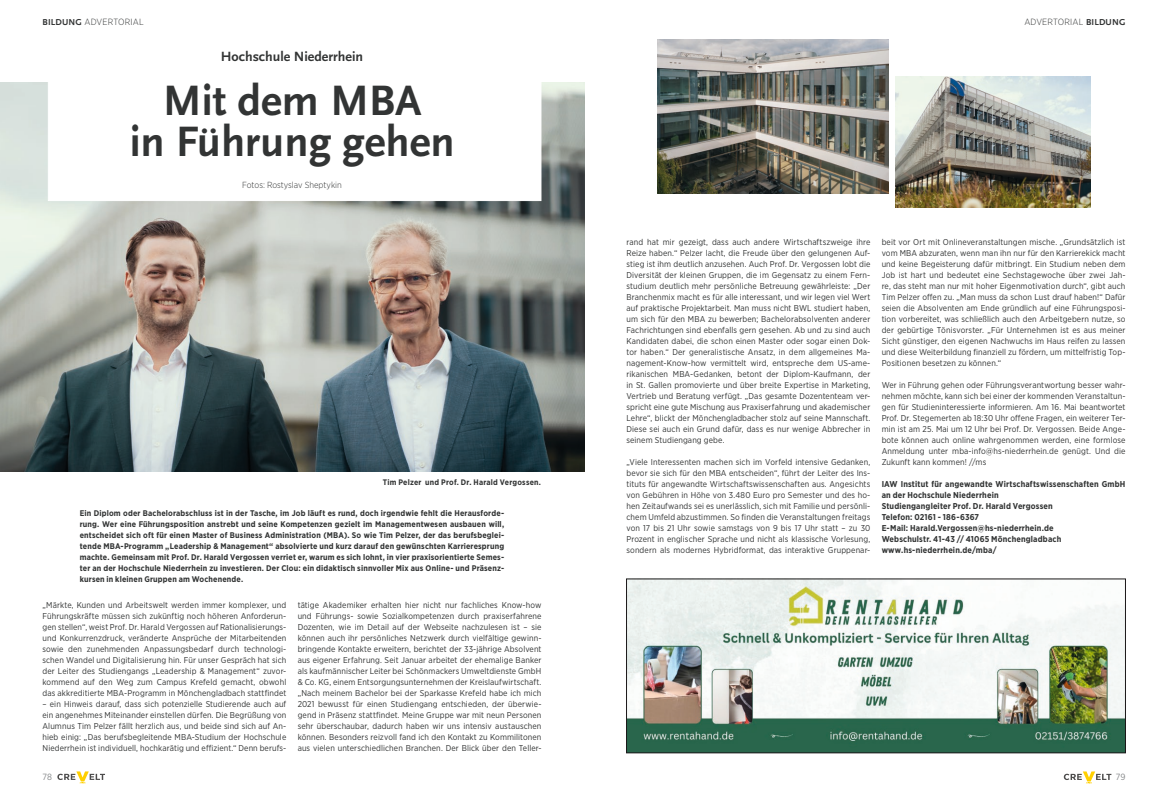
<style>
.page{position:relative;width:1168px;height:794px;background:#fff}
.page>*{position:absolute;margin:0;border:0;box-sizing:border-box;transform-origin:0 0}
.t1{font:700 44.4px/40.9px "Scala Sans";color:#323434;text-align:center}
.t2{font:700 14px "Scala Sans";color:#323434}
.t3{font:300 9px "Gotham Narrow";letter-spacing:.02em;color:#323434}
.t4{font:9px "Gotham Narrow";color:#86888a}
.t5{font:300 8.8px "Gotham Narrow";color:#323434}
.t6{font:8.5px/11px "Gotham Narrow";letter-spacing:.01em;color:#323434;text-align:justify}
.t7{font:700 8.5px/11px "Gotham Narrow";letter-spacing:.015em;color:#323434}
.t8{font:700 8.2px/11px "Gotham Narrow";letter-spacing:.02em;color:#323434;text-align:justify}
.t9{font:700 8px "Gotham Narrow";letter-spacing:.03em;color:#323434}
.s1{font-family:"Scala Sans";font-weight:700}
</style>
<div class="page">
<img style="left:0;top:82px;width:584px;height:389px">
<img style="left:896px;top:77px;width:194px;height:131px">
<img style="left:658px;top:39px;width:231px;height:154px">
<div style="left:48px;top:41px;width:493px;height:160px;background:#fff"></div>
<svg style="left:57px;top:771px;width:48px;height:12px"></svg>
<svg style="left:1064px;top:771px;width:47px;height:12px"></svg>
<img style="left:628px;top:581px;width:495px;height:170px">
<div style="left:626px;top:579px;width:499px;height:174px;border:1px solid #1b1819"></div>
<p class="t3" style="left:43px;top:16px;width:103px"><span class="s1">BILDUNG</span> ADVERTORIAL</p>
<p class="t3" style="left:1024px;top:16px;width:103px">ADVERTORIAL <span class="s1">BILDUNG</span></p>
<h2 class="t2" style="left:221px;top:48px;width:144px">Hochschule Niederrhein</h2>
<h1 class="t1" style="left:130px;top:81px;width:327px">Mit dem MBA<br>in Führung gehen</h1>
<p class="t5" style="left:242px;top:180px;width:101px">Fotos: Rostyslav Sheptykin</p>
<p class="t9" style="left:383px;top:477px;width:160px">Tim Pelzer und Prof. Dr. Harald Vergossen.</p>
<p class="t8" style="left:80px;top:507px;width:426px">Ein Diplom oder Bachelorabschluss ist in der Tasche, im Job läuft es rund, doch irgendwie fehlt die Herausforde&shy;rung. Wer eine Führungsposition anstrebt und seine Kompetenzen gezielt im Managementwesen ausbauen will, entscheidet sich oft für einen Master of Business Administration (MBA). So wie Tim Pelzer, der das berufsbeglei&shy;tende MBA-Programm „Leadership &amp; Management“ absolvierte und kurz darauf den gewünschten Karrieresprung machte. Gemeinsam mit Prof. Dr. Harald Vergossen verriet er, warum es sich lohnt, in vier praxisorientierte Semes&shy;ter an der Hochschule Niederrhein zu investieren. Der Clou: ein didaktisch sinnvoller Mix aus Online- und Präsenz&shy;kursen in kleinen Gruppen am Wochenende.</p>
<p class="t6" style="left:43px;top:599px;width:245px">„Märkte, Kunden und Arbeitswelt werden immer komplexer, und Führungskräfte müssen sich zukünftig noch höheren Anforderun&shy;gen stellen“, weist Prof. Dr. Harald Vergossen auf Rationalisierungs&shy;und Konkurrenzdruck, veränderte Ansprüche der Mitarbeitenden sowie den zunehmenden Anpassungsbedarf durch technologi&shy;schen Wandel und Digitalisierung hin. Für unser Gespräch hat sich der Leiter des Studiengangs „Leadership &amp; Management“ zuvor&shy;kommend auf den Weg zum Campus Krefeld gemacht, obwohl das akkreditierte MBA-Programm in Mönchengladbach stattfindet</p>
<p class="t6" style="left:43px;top:698px;width:245px">– ein Hinweis darauf, dass sich potenzielle Studierende auch auf ein angenehmes Miteinander einstellen dürfen. Die Begrüßung von Alumnus Tim Pelzer fällt herzlich aus, und beide sind sich auf An&shy;hieb einig: „Das berufsbegleitende MBA-Studium der Hochschule Niederrhein ist individuell, hochkarätig und effizient.“ Denn berufs-</p>
<p class="t6" style="left:298px;top:599px;width:245px">tätige Akademiker erhalten hier nicht nur fachliches Know-how und Führungs- sowie Sozialkompetenzen durch praxiserfahrene Dozenten, wie im Detail auf der Webseite nachzulesen ist – sie können auch ihr persönliches Netzwerk durch vielfältige gewinn&shy;bringende Kontakte erweitern, berichtet der 33-jährige Absolvent aus eigener Erfahrung. Seit Januar arbeitet der ehemalige Banker als kaufmännischer Leiter bei Schönmackers Umweltdienste GmbH &amp; Co. KG, einem Entsorgungsunternehmen der Kreislaufwirtschaft. „Nach meinem Bachelor bei der Sparkasse Krefeld habe ich mich 2021 bewusst für einen Studiengang entschieden, der überwie&shy;gend in Präsenz stattfindet. Meine Gruppe war mit neun Personen sehr überschaubar, dadurch haben wir uns intensiv austauschen können. Besonders reizvoll fand ich den Kontakt zu Kommilitonen aus vielen unterschiedlichen Branchen. Der Blick über den Teller-</p>
<p class="t6" style="left:626px;top:236px;width:245px">rand hat mir gezeigt, dass auch andere Wirtschaftszweige ihre Reize haben.“ Pelzer lacht, die Freude über den gelungenen Auf&shy;stieg ist ihm deutlich anzusehen. Auch Prof. Dr. Vergossen lobt die Diversität der kleinen Gruppen, die im Gegensatz zu einem Fern&shy;studium deutlich mehr persönliche Betreuung gewährleiste: „Der Branchenmix macht es für alle interessant, und wir legen viel Wert auf praktische Projektarbeit. Man muss nicht BWL studiert haben, um sich für den MBA zu bewerben; Bachelorabsolventen anderer Fachrichtungen sind ebenfalls gern gesehen. Ab und zu sind auch Kandidaten dabei, die schon einen Master oder sogar einen Dok&shy;tor haben.“ Der generalistische Ansatz, in dem allgemeines Ma&shy;nagement-Know-how vermittelt wird, entspreche dem US-ame&shy;rikanischen MBA-Gedanken, betont der Diplom-Kaufmann, der in St. Gallen promovierte und über breite Expertise in Marketing, Vertrieb und Beratung verfügt. „Das gesamte Dozententeam ver&shy;spricht eine gute Mischung aus Praxiserfahrung und akademischer Lehre“, blickt der Mönchengladbacher stolz auf seine Mannschaft.<br>Diese sei auch ein Grund dafür, dass es nur wenige Abbrecher in seinem Studiengang gebe.</p>
<p class="t6" style="left:626px;top:456px;width:245px">„Viele Interessenten machen sich im Vorfeld intensive Gedanken, bevor sie sich für den MBA entscheiden“, führt der Leiter des Ins&shy;tituts für angewandte Wirtschaftswissenschaften aus. Angesichts von Gebühren in Höhe von 3.480 Euro pro Semester und des ho&shy;hen Zeitaufwands sei es unerlässlich, sich mit Familie und persönli&shy;chem Umfeld abzustimmen. So finden die Veranstaltungen freitags von 17 bis 21 Uhr sowie samstags von 9 bis 17 Uhr statt – zu 30<br>Prozent in englischer Sprache und nicht als klassische Vorlesung, sondern als modernes Hybridformat, das interaktive Gruppenar-</p>
<p class="t6" style="left:882px;top:236px;width:245px">beit vor Ort mit Onlineveranstaltungen mische. „Grundsätzlich ist vom MBA abzuraten, wenn man ihn nur für den Karrierekick macht und keine Begeisterung dafür mitbringt. Ein Studium neben dem Job ist hart und bedeutet eine Sechstagewoche über zwei Jah&shy;re, das steht man nur mit hoher Eigenmotivation durch“, gibt auch Tim Pelzer offen zu. „Man muss da schon Lust drauf haben!“ Dafür seien die Absolventen am Ende gründlich auf eine Führungsposi&shy;tion vorbereitet, was schließlich auch den Arbeitgebern nutze, so der gebürtige Tönisvorster. „Für Unternehmen ist es aus meiner Sicht günstiger, den eigenen Nachwuchs im Haus reifen zu lassen und diese Weiterbildung finanziell zu fördern, um mittelfristig Top-Positionen besetzen zu können.“</p>
<p class="t6" style="left:882px;top:379px;width:245px">Wer in Führung gehen oder Führungsverantwortung besser wahr&shy;nehmen möchte, kann sich bei einer der kommenden Veranstaltun&shy;gen für Studieninteressierte informieren. Am 16. Mai beantwortet Prof. Dr. Stegemerten ab 18:30 Uhr offene Fragen, ein weiterer Ter&shy;min ist am 25. Mai um 12 Uhr bei Prof. Dr. Vergossen. Beide Ange&shy;bote können auch online wahrgenommen werden, eine formlose Anmeldung unter mba-info@hs-niederrhein.de genügt. Und die Zukunft kann kommen! //ms</p>
<p class="t7" style="left:882px;top:478px;width:245px">IAW Institut für angewandte Wirtschaftswissenschaften GmbH an der Hochschule Niederrhein<br>Studiengangleiter Prof. Dr. Harald Vergossen<br>Telefon: 02161 - 186-6367<br>E-Mail: Harald.Vergossen@hs-niederrhein.de<br>Webschulstr. 41-43 // 41065 Mönchengladbach www.hs-niederrhein.de/mba/</p>
<p class="t4" style="left:43px;top:771px;width:11px">78</p>
<p class="t4" style="left:1116px;top:771px;width:11px">79</p>
</div>
